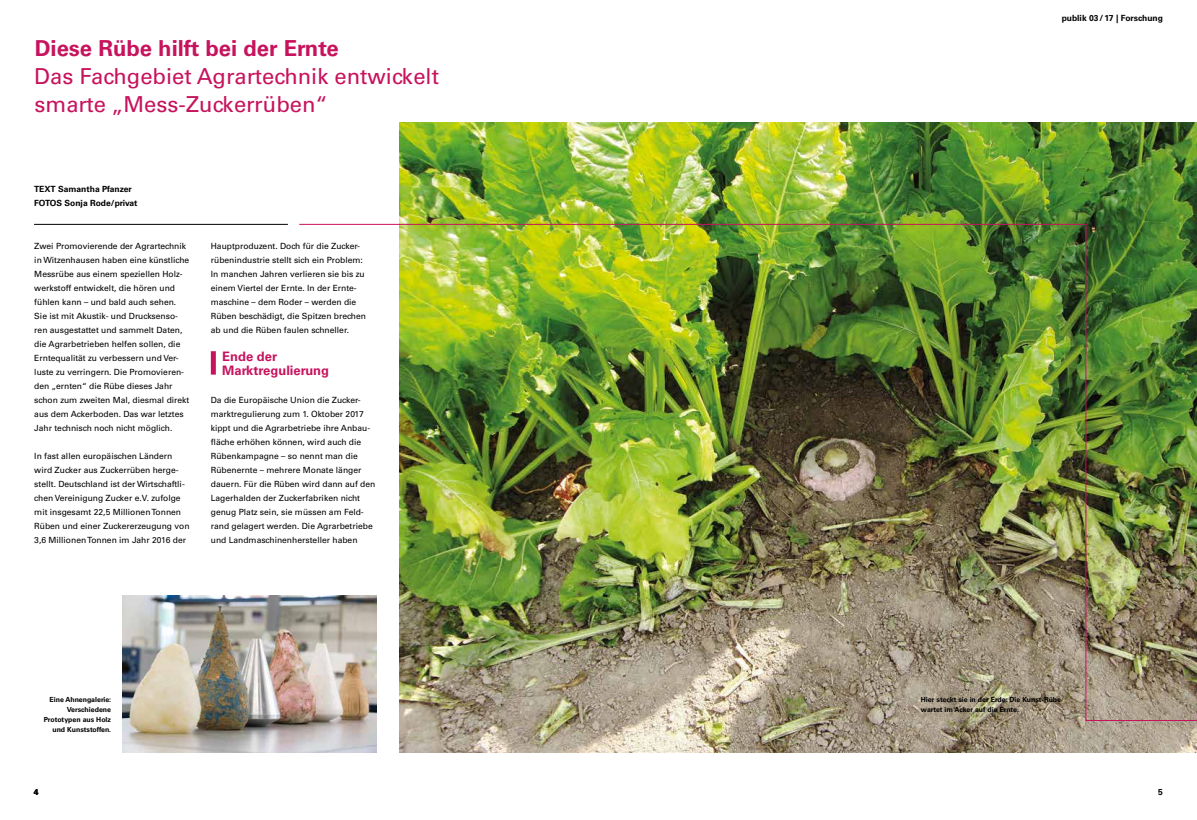
<style>
.page{position:relative;width:1197px;height:820px;background:#fff}
.page>*{position:absolute;margin:0;border:0;box-sizing:border-box;transform-origin:0 0}
.t1{font:22px/28px "Univers LT Std";color:#c7135d}
.t2{font:700 22px "Univers LT Std";color:#c7135d}
.t3{font:700 13px/14px "Univers LT Std";color:#c7135d}
.t4{font:8.5px/14px "Univers LT Std";color:#000}
.t5{font:700 8.5px/14px "Univers LT Std";color:#000}
.t6{font:700 7px/10px "Univers LT Std";color:#000}
</style>
<div class="page">
<img style="left:400px;top:122px;width:796px;height:630px">
<hr style="left:34px;top:224px;width:254px;height:1px;background:#000">
<img style="left:299px;top:223px;width:897px;height:498px">
<img style="left:122px;top:595px;width:254px;height:157px">
<div style="left:211px;top:351px;width:5px;height:23px;background:#c7135d"></div>
<h1 class="t2" style="left:35px;top:36px;width:305px">Diese Rübe hilft bei der Ernte</h1>
<h1 class="t1" style="left:34px;top:63px;width:406px">Das Fachgebiet Agrartechnik entwickelt smarte „Mess-Zuckerrüben“</h1>
<p class="t5" style="left:34px;top:182px;width:105px">TEXT Samantha Pfanzer<br>FOTOS Sonja Rode/privat</p>
<p class="t4" style="left:34px;top:238px;width:156px">Zwei Promovierende der Agrartechnik in Witzenhausen haben eine künstliche Messrübe aus einem speziellen Holz&shy;werkstoff entwickelt, die hören und fühlen kann – und bald auch sehen.<br>Sie ist mit Akustik- und Drucksenso&shy;ren ausgestattet und sammelt Daten, die Agrarbetrieben helfen sollen, die Erntequalität zu verbessern und Ver&shy;luste zu verringern. Die Promovieren&shy;den „ernten“ die Rübe dieses Jahr schon zum zweiten Mal, diesmal direkt aus dem Ackerboden. Das war letztes Jahr technisch noch nicht möglich.</p>
<p class="t4" style="left:34px;top:448px;width:157px">In fast allen europäischen Ländern wird Zucker aus Zuckerrüben herge&shy;stellt. Deutschland ist der Wirtschaftli&shy;chen Vereinigung Zucker e.V. zufolge mit insgesamt 22,5 Millionen Tonnen Rüben und einer Zuckererzeugung von 3,6 Millionen Tonnen im Jahr 2016 der</p>
<p class="t4" style="left:211px;top:238px;width:157px">Hauptproduzent. Doch für die Zucker&shy;rübenindustrie stellt sich ein Problem:<br>In manchen Jahren verlieren sie bis zu einem Viertel der Ernte. In der Ernte&shy;maschine – dem Roder – werden die Rüben beschädigt, die Spitzen brechen ab und die Rüben faulen schneller.</p>
<h2 class="t3" style="left:222px;top:349px;width:108px">Ende der<br>Marktregulierung</h2>
<p class="t4" style="left:211px;top:392px;width:166px">Da die Europäische Union die Zucker&shy;marktregulierung zum 1. Oktober 2017 kippt und die Agrarbetriebe ihre Anbau&shy;fläche erhöhen können, wird auch die Rübenkampagne – so nennt man die Rübenernte – mehrere Monate länger dauern. Für die Rüben wird dann auf den Lagerhalden der Zuckerfabriken nicht genug Platz sein, sie müssen am Feld&shy;rand gelagert werden. Die Agrarbetriebe und Landmaschinenhersteller haben</p>
<p class="t6" style="left:44px;top:694px;width:69px;text-align:right">Eine Ahnengalerie:<br>Verschiedene<br>Prototypen aus Holz und Kunststoffen.</p>
<p class="t5" style="left:34px;top:784px;width:6px">4</p>
<p class="t5" style="left:1061px;top:11px;width:103px">publik 03/17 | Forschung</p>
<p class="t6" style="left:920px;top:694px;width:142px">Hier steckt sie in der Erde: Die Kunst-Rübe wartet im Acker auf die Ernte.</p>
<p class="t5" style="left:1157px;top:784px;width:6px">5</p>
</div>
